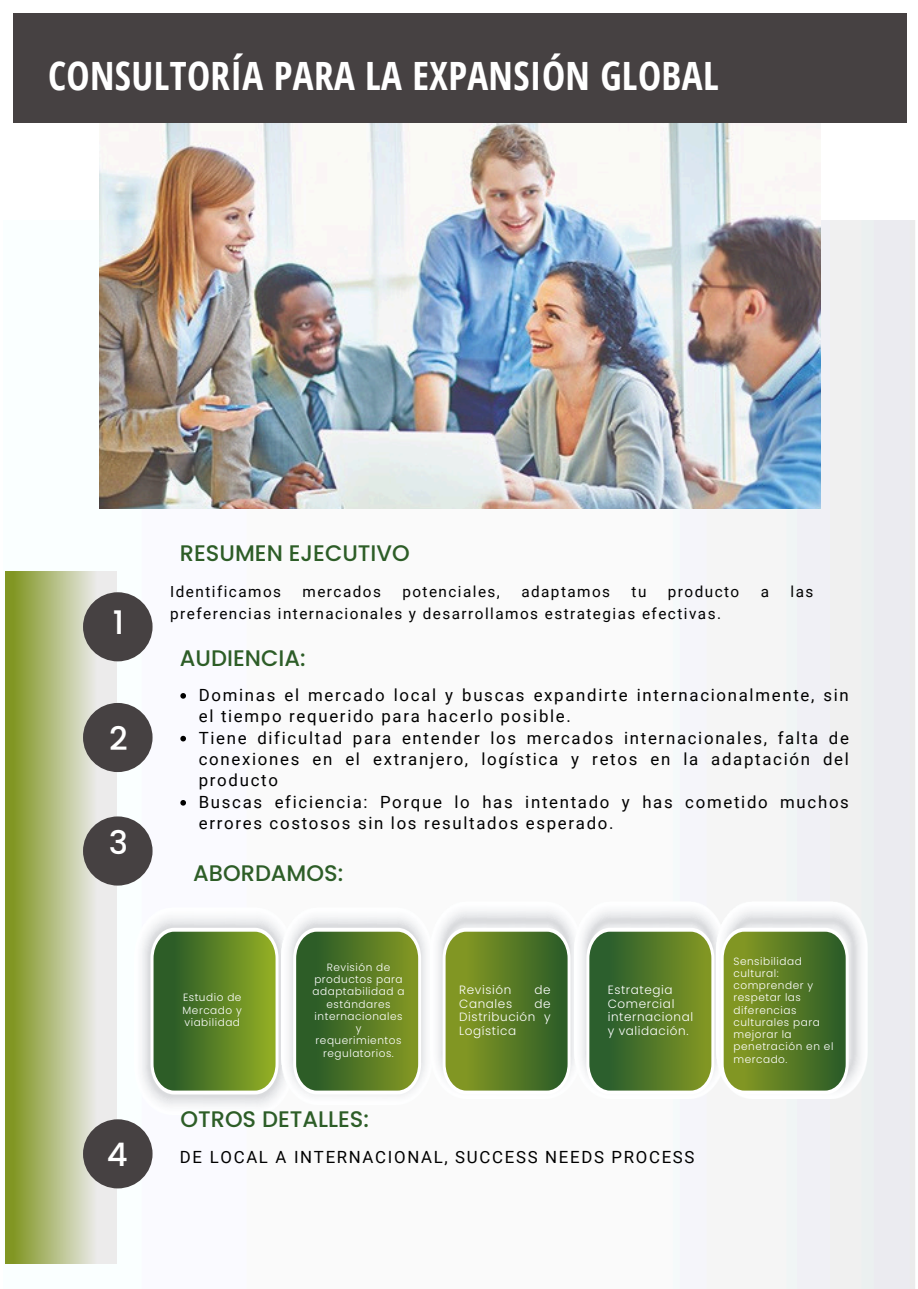
<style>
.page{position:relative;width:918px;height:1289px;background:#fff}
.page>*{position:absolute;margin:0;border:0;box-sizing:border-box;transform-origin:0 0}
.t1{font:700 39px "Open Sans Condensed";letter-spacing:.01em;color:#fff}
.t2{font:500 32.4px "Poppins";color:#fff}
.t3{font:500 22.5px "Poppins";color:#2d5d27}
.t4{font:16.8px/21.3px "Roboto";letter-spacing:.1em;color:#000}
.t5{font:15.3px "Roboto";letter-spacing:.095em;color:#000}
.t6{font:300 12px/13.5px "Poppins";letter-spacing:.05em;color:#fff;text-align:justify}
.t7{font:300 10.5px/12.3px "Poppins";letter-spacing:.05em;color:#fff;text-align:justify}
</style>
<div class="page">
<img style="left:5px;top:220px;width:910px;height:1068px">
<img style="left:99px;top:123px;width:721px;height:385px">
<img style="left:135px;top:907px;width:158px;height:207px">
<svg style="left:151px;top:927px;width:128px;height:167px;background:#6a8d3d"></svg>
<img style="left:281px;top:907px;width:151px;height:197px">
<svg style="left:5px;top:571px;width:111px;height:692px;background:#b6c086"></svg>
<div style="left:83px;top:592px;width:70px;height:69px;background:#464142;border-radius:50%"></div>
<div style="left:83px;top:702px;width:70px;height:70px;background:#464142;border-radius:50%"></div>
<div style="left:83px;top:816px;width:70px;height:69px;background:#464142;border-radius:50%"></div>
<div style="left:83px;top:1119px;width:70px;height:69px;background:#464142;border-radius:50%"></div>
<div style="left:14px;top:14px;width:893px;height:109px;background:#464142"></div>
<svg style="left:180px;top:693px;width:6px;height:5px"></svg>
<svg style="left:180px;top:735px;width:6px;height:6px"></svg>
<svg style="left:180px;top:799px;width:6px;height:6px"></svg>
<svg style="left:293px;top:927px;width:128px;height:167px;background:#65853d"></svg>
<img style="left:431px;top:901px;width:144px;height:197px">
<svg style="left:443px;top:927px;width:128px;height:167px;background:#6e8b3d"></svg>
<img style="left:575px;top:901px;width:142px;height:197px">
<svg style="left:586px;top:927px;width:128px;height:167px;background:#648640"></svg>
<img style="left:717px;top:901px;width:150px;height:197px">
<svg style="left:721px;top:927px;width:128px;height:167px;background:#6e8b3d"></svg>
<p class="t1" style="left:48px;top:48px;width:672px">CONSULTORÍA PARA LA EXPANSIÓN GLOBAL</p>
<p class="t2" style="left:113px;top:599px;width:13px">1</p>
<p class="t2" style="left:109px;top:715px;width:20px">2</p>
<h5 class="t2" style="left:109px;top:820px;width:21px">3</h5>
<p class="t2" style="left:107px;top:1131px;width:22px">4</p>
<p class="t3" style="left:180px;top:537px;width:231px">RESUMEN EJECUTIVO</p>
<h4 class="t5" style="left:170px;top:583px;width:112px">Identificamos</h4>
<h4 class="t5" style="left:303px;top:583px;width:80px">mercados</h4>
<h4 class="t5" style="left:402px;top:583px;width:99px">potenciales,</h4>
<h4 class="t5" style="left:521px;top:583px;width:90px">adaptamos</h4>
<h4 class="t5" style="left:632px;top:583px;width:16px">tu</h4>
<h4 class="t5" style="left:668px;top:583px;width:73px">producto</h4>
<h4 class="t5" style="left:761px;top:583px;width:10px">a</h4>
<h4 class="t5" style="left:791px;top:583px;width:24px">las</h4>
<h4 class="t5" style="left:170px;top:604px;width:552px">preferencias internacionales y desarrollamos estrategias efectivas.</h4>
<h2 class="t3" style="left:180px;top:642px;width:127px">AUDIENCIA:</h2>
<h2 class="t4" style="left:199px;top:684px;width:652px">Dominas el mercado local y buscas expandirte internacionalmente, sin el tiempo requerido para hacerlo posible.</h2>
<p class="t4" style="left:199px;top:727px;width:652px;text-align:justify">Tiene dificultad para entender los mercados internacionales, falta de conexiones en el extranjero, logística y retos en la adaptación del producto</p>
<p class="t4" style="left:199px;top:791px;width:652px">Buscas eficiencia: Porque lo has intentado y has cometido muchos errores costosos sin los resultados esperado.</p>
<p class="t3" style="left:193px;top:857px;width:151px">ABORDAMOS:</p>
<p class="t7" style="left:183px;top:991px;width:61px">Estudio de Mercado y viabilidad</p>
<p class="t7" style="left:313px;top:960px;width:94px;text-align:center">Revisión de productos para adaptabilidad a estándares internacionales y requerimientos regulatorios.</p>
<h5 class="t3" style="left:180px;top:1102px;width:190px">OTROS DETALLES:</h5>
<p class="t6" style="left:459px;top:983px;width:54px">Revisión</p>
<p class="t6" style="left:534px;top:983px;width:18px">de</p>
<p class="t6" style="left:459px;top:996px;width:54px">Canales</p>
<p class="t6" style="left:459px;top:996px;width:93px;text-indent:75px">de Distribución y Logística</p>
<p class="t6" style="left:608px;top:983px;width:87px;text-align:left">Estrategia<br>Comercial internacional y validación.</p>
<h2 class="t4" style="left:180px;top:1146px;width:516px">DE LOCAL A INTERNACIONAL, SUCCESS NEEDS PROCESS</h2>
<p class="t7" style="left:734px;top:954px;width:101px;text-align:left">Sensibilidad cultural: comprender y respetar las diferencias culturales para mejorar la penetración en el mercado.</p>
</div>
